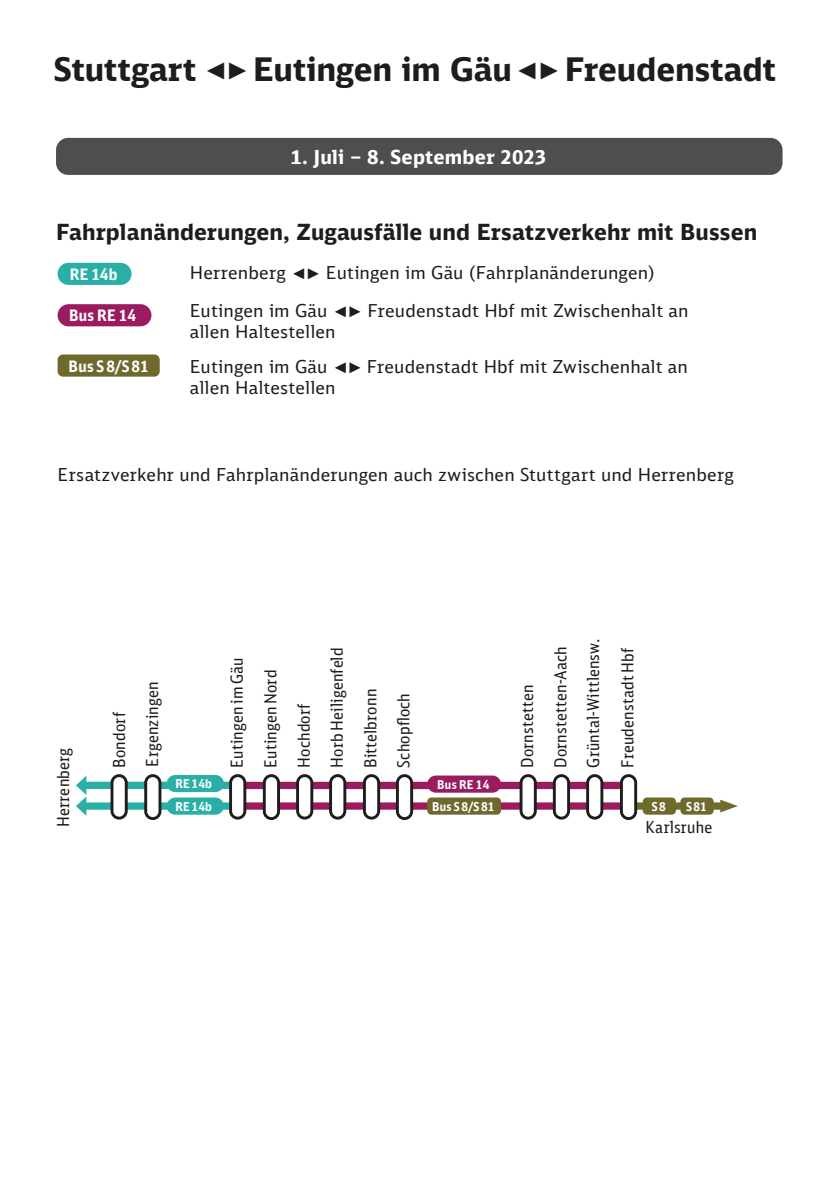
<style>
.page{position:relative;width:840px;height:1191px;background:#fff}
.page>*{position:absolute;margin:0;border:0;box-sizing:border-box;transform-origin:0 0}
.t1{font:700 32.2px "DB Sans";letter-spacing:-.005em;color:#1d1d1b}
.t2{font:700 22px "DB Sans";letter-spacing:.005em;color:#1d1d1b}
.t3{font:700 19.2px "DB Sans";letter-spacing:.01em;color:#fff}
.t4{font:17.6px/21.2px "DB Sans";letter-spacing:.01em;color:#1d1d1b}
.t5{font:16.4px "DB Sans Cond";letter-spacing:.015em;color:#1d1d1b}
.t6{font:700 15.6px "DB Sans Cond";letter-spacing:.015em;color:#fff}
.t7{font:700 12px "DB Sans Cond";letter-spacing:.025em;color:#fff}
.s1{font-family:"Arial PE";font-weight:400;font-size:24px}
.s2{font-family:"Arial PE";font-size:15.4px}
</style>
<div class="page">
<div style="left:56px;top:138px;width:726px;height:37px;background:#4e4e4e;border-radius:12px"></div>
<div style="left:58px;top:304px;width:93px;height:22px;background:#9b1b60;border-radius:11px"></div>
<div style="left:58px;top:263px;width:73px;height:22px;background:#2aafa7;border-radius:11px"></div>
<div style="left:235px;top:802px;width:398px;height:7px;background:#9b1b60"></div>
<div style="left:634px;top:802px;width:91px;height:7px;background:#716c2d"></div>
<svg style="left:719px;top:799px;width:18px;height:13px"></svg>
<div style="left:238px;top:782px;width:395px;height:7px;background:#9b1b60"></div>
<div style="left:84px;top:781px;width:156px;height:8px;background:#2aafa7"></div>
<div style="left:84px;top:802px;width:153px;height:7px;background:#2aafa7"></div>
<svg style="left:76px;top:776px;width:10px;height:39px"></svg>
<div style="left:167px;top:775px;width:57px;height:17px;background:#2aafa7;border-radius:9px"></div>
<div style="left:167px;top:797px;width:57px;height:17px;background:#2aafa7;border-radius:9px"></div>
<div style="left:264px;top:775px;width:14px;height:43px;background:#fff;border-radius:7px"></div>
<div style="left:263px;top:774px;width:17px;height:46px;border:3px solid #1d1d1b;border-radius:7px"></div>
<div style="left:146px;top:775px;width:14px;height:43px;background:#fff;border-radius:7px"></div>
<div style="left:144px;top:774px;width:17px;height:46px;border:3px solid #1d1d1b;border-radius:7px"></div>
<div style="left:397px;top:775px;width:14px;height:43px;background:#fff;border-radius:7px"></div>
<div style="left:396px;top:774px;width:17px;height:46px;border:3px solid #1d1d1b;border-radius:7px"></div>
<div style="left:621px;top:775px;width:14px;height:43px;background:#fff;border-radius:7px"></div>
<div style="left:619px;top:774px;width:17px;height:46px;border:3px solid #1d1d1b;border-radius:7px"></div>
<div style="left:297px;top:775px;width:14px;height:43px;background:#fff;border-radius:7px"></div>
<div style="left:296px;top:774px;width:17px;height:45px;border:3px solid #1d1d1b;border-radius:7px"></div>
<div style="left:520px;top:775px;width:15px;height:43px;background:#fff;border-radius:7px"></div>
<div style="left:519px;top:774px;width:17px;height:45px;border:3px solid #1d1d1b;border-radius:7px"></div>
<div style="left:330px;top:775px;width:14px;height:43px;background:#fff;border-radius:7px"></div>
<div style="left:329px;top:774px;width:17px;height:45px;border:3px solid #1d1d1b;border-radius:7px"></div>
<div style="left:554px;top:775px;width:14px;height:43px;background:#fff;border-radius:7px"></div>
<div style="left:552px;top:774px;width:17px;height:45px;border:3px solid #1d1d1b;border-radius:7px"></div>
<div style="left:230px;top:775px;width:15px;height:43px;background:#fff;border-radius:7px"></div>
<div style="left:229px;top:774px;width:17px;height:45px;border:3px solid #1d1d1b;border-radius:7px"></div>
<div style="left:112px;top:775px;width:14px;height:43px;background:#fff;border-radius:7px"></div>
<div style="left:110px;top:774px;width:18px;height:45px;border:3px solid #1d1d1b;border-radius:7px"></div>
<div style="left:364px;top:775px;width:14px;height:43px;background:#fff;border-radius:7px"></div>
<div style="left:363px;top:774px;width:17px;height:45px;border:3px solid #1d1d1b;border-radius:7px"></div>
<div style="left:587px;top:775px;width:14px;height:43px;background:#fff;border-radius:7px"></div>
<div style="left:586px;top:774px;width:17px;height:45px;border:3px solid #1d1d1b;border-radius:7px"></div>
<div style="left:427px;top:775px;width:73px;height:17px;background:#9b1b60;border-radius:9px"></div>
<div style="left:427px;top:797px;width:73px;height:17px;background:#6f692e;border-radius:4px"></div>
<div style="left:642px;top:797px;width:33px;height:17px;background:#6f692e;border-radius:4px"></div>
<div style="left:680px;top:797px;width:33px;height:17px;background:#6f692e;border-radius:4px"></div>
<div style="left:58px;top:354px;width:102px;height:23px;background:#6f692e;border-radius:5px"></div>
<p class="t1" style="left:54px;top:49px;width:723px">Stuttgart <span class="s1">◄►</span>Eutingen im Gäu<span class="s1">◄►</span>Freudenstadt</p>
<p class="t3" style="left:290px;top:145px;width:257px">1. Juli – 8. September 2023</p>
<p class="t2" style="left:56px;top:218px;width:702px">Fahrplanänderungen, Zugausfälle und Ersatzverkehr mit Bussen</p>
<p class="t6" style="left:70px;top:264px;width:49px">RE 14b</p>
<p class="t4" style="left:190px;top:262px;width:466px">Herrenberg <span class="s2">◄►</span> Eutingen im Gäu (Fahrplanänderungen)</p>
<p class="t4" style="left:190px;top:299px;width:500px">Eutingen im Gäu <span class="s2">◄►</span> Freudenstadt Hbf mit Zwischenhalt an allen Haltestellen</p>
<p class="t4" style="left:190px;top:355px;width:499px">Eutingen im Gäu <span class="s2">◄►</span> Freudenstadt Hbf mit Zwischenhalt an allen Haltestellen</p>
<p class="t6" style="left:69px;top:306px;width:68px">Bus RE 14</p>
<p class="t6" style="left:69px;top:356px;width:81px">Bus S8/S81</p>
<p class="t4" style="left:58px;top:463px;width:677px">Ersatzverkehr und Fahrplanänderungen auch zwischen Stuttgart und Herrenberg</p>
<p class="t5" style="left:53px;top:827px;width:81px;rotate:-90deg">Herrenberg</p>
<p class="t5" style="left:109px;top:768px;width:57px;rotate:-90deg">Bondorf</p>
<p class="t5" style="left:142px;top:766px;width:86px;rotate:-90deg">Ergenzingen</p>
<p class="t7" style="left:175px;top:776px;width:38px">RE14b</p>
<p class="t7" style="left:175px;top:799px;width:38px">RE14b</p>
<p class="t5" style="left:227px;top:768px;width:112px;rotate:-90deg">Eutingen im Gäu</p>
<p class="t5" style="left:260px;top:768px;width:99px;rotate:-90deg">Eutingen Nord</p>
<p class="t5" style="left:293px;top:768px;width:66px;rotate:-90deg">Hochdorf</p>
<p class="t5" style="left:326px;top:768px;width:122px;rotate:-90deg">Horb Heiligenfeld</p>
<p class="t5" style="left:360px;top:768px;width:80px;rotate:-90deg">Bittelbronn</p>
<p class="t5" style="left:393px;top:768px;width:76px;rotate:-90deg">Schopfloch</p>
<p class="t5" style="left:517px;top:768px;width:85px;rotate:-90deg">Dornstetten</p>
<p class="t5" style="left:550px;top:768px;width:123px;rotate:-90deg">Dornstetten-Aach</p>
<p class="t5" style="left:583px;top:768px;width:131px;rotate:-90deg">Grüntal-Wittlensw.</p>
<p class="t5" style="left:617px;top:768px;width:121px;rotate:-90deg">Freudenstadt Hbf</p>
<p class="t7" style="left:437px;top:777px;width:53px">Bus RE 14</p>
<p class="t7" style="left:432px;top:799px;width:64px">Bus S8/S81</p>
<p class="t7" style="left:651px;top:799px;width:16px">S8</p>
<p class="t7" style="left:685px;top:799px;width:22px">S81</p>
<p class="t5" style="left:645px;top:817px;width:68px">Karlsruhe</p>
</div>
